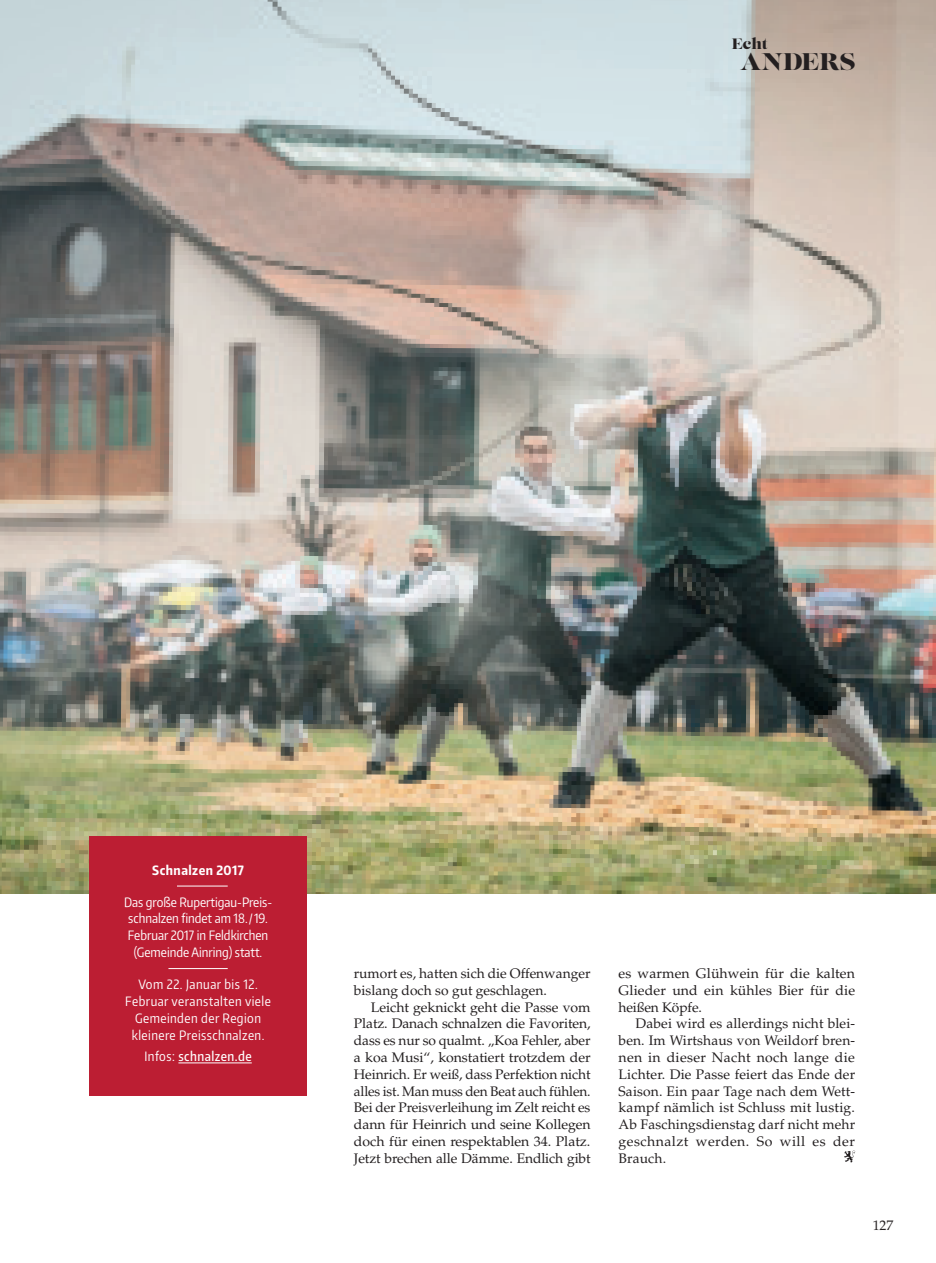
<style>
.page{position:relative;width:936px;height:1263px;background:#fff}
.page>*{position:absolute;margin:0;border:0;box-sizing:border-box;transform-origin:0 0}
.t1{font:24px "Lust";color:#231f20}
.t2{font:15px "Lust";color:#231f20}
.Text{font:13.8px/16.8px "Palatino LT Std";color:#231f20;text-align:justify}
.Bildunterschrift_1_n{font:12.75px/16.8px "Encode Sans Condensed";color:#fff;text-align:center}
.Bildunterschrift_1_n-2{font:12.75px/16.8px "Encode Sans Condensed";letter-spacing:.035em;color:#fff;text-align:center}
.Bildunterschrift_1_n-3{font:500 12.75px "Encode Sans Condensed";letter-spacing:.035em;color:#fff}
.Bildunterschrift_1_n-4{font:700 12.75px "Encode Sans Condensed";letter-spacing:.035em;color:#fff}
.s1{font-weight:400}
</style>
<div class="page">
<img style="left:0;top:0;width:935px;height:894px">
<div style="left:89px;top:836px;width:218px;height:259px;background:#bc1e33"></div>
<hr style="left:177px;top:885px;width:51px;height:1px;background:#fff">
<hr style="left:168px;top:968px;width:60px;height:1px;background:#fff">
<hr style="left:178px;top:1062px;width:74px;height:1px;background:#fff">
<svg style="left:844px;top:1150px;width:11px;height:13px"></svg>
<p class="t2" style="left:731px;top:35px;width:37px">Echt</p>
<p class="t1" style="left:740px;top:47px;width:116px">ANDERS</p>
<p class="Bildunterschrift_1_n-4" style="left:152px;top:861px;width:93px">Schnalzen 2017</p>
<p class="Bildunterschrift_1_n" style="left:124px;top:893px;width:149px">Das große Rupertigau-Preis&shy;schnalzen findet am 18./19.<br>Februar 2017 in Feldkirchen (Gemeinde Ainring) statt.</p>
<p class="Bildunterschrift_1_n-2" style="left:125px;top:975px;width:147px">Vom 22. Januar bis 12.<br>Februar veranstalten viele<br>Gemeinden der Region kleinere Preisschnalzen.</p>
<p class="Bildunterschrift_1_n-3" style="left:144px;top:1048px;width:109px"><span class="s1">Infos:</span> schnalzen.de</p>
<p class="Text" style="left:354px;top:965px;width:238px">rumort es, hatten sich die Offenwanger bislang doch so gut geschlagen.</p>
<p class="Text" style="left:354px;top:999px;width:238px;text-indent:17px">Leicht geknickt geht die Passe vom Platz. Danach schnalzen die Favoriten, dass es nur so qualmt. „Koa Fehler, aber a koa Musi“, konstatiert trotzdem der Heinrich. Er weiß, dass Perfektion nicht alles ist. Man muss den Beat auch fühlen.<br>Bei der Preisverleihung im Zelt reicht es dann für Heinrich und seine Kollegen doch für einen respektablen 34. Platz.<br>Jetzt brechen alle Dämme. Endlich gibt</p>
<p class="Text" style="left:618px;top:965px;width:238px">es warmen Glühwein für die kalten Glieder und ein kühles Bier für die heißen Köpfe.</p>
<p class="Text" style="left:618px;top:1015px;width:238px;text-indent:17px">Dabei wird es allerdings nicht blei&shy;ben. Im Wirtshaus von Weildorf bren&shy;nen in dieser Nacht noch lange die Lichter. Die Passe feiert das Ende der Saison. Ein paar Tage nach dem Wett&shy;kampf nämlich ist Schluss mit lustig.<br>Ab Faschingsdienstag darf nicht mehr geschnalzt werden. So will es der Brauch.</p>
<p class="Text" style="left:872px;top:1217px;width:22px">127</p>
</div>
